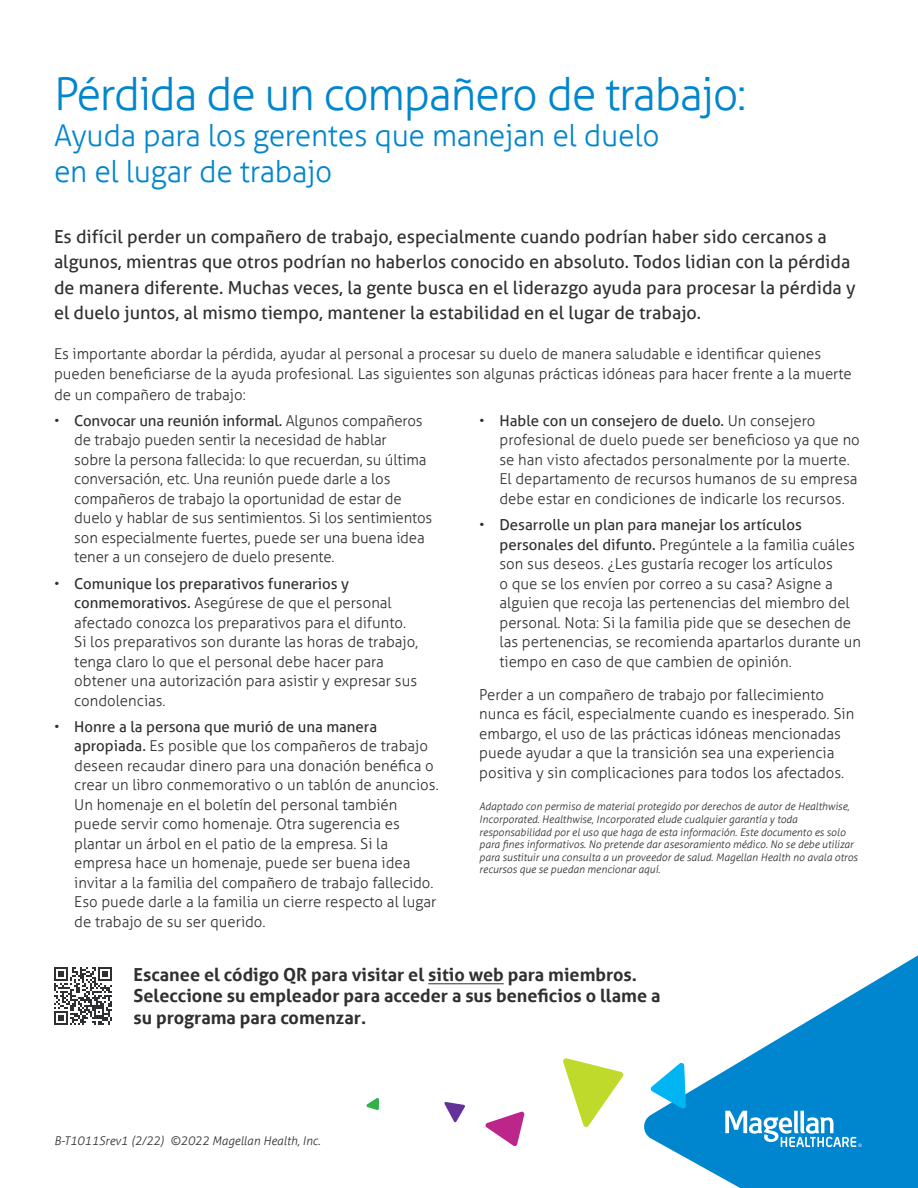
<style>
.page{position:relative;width:918px;height:1188px;background:#fff}
.page>*{position:absolute;margin:0;border:0;box-sizing:border-box;transform-origin:0 0}
.Headline_small{font:300 45px "Aller";letter-spacing:-.03em;color:#0086cf}
.Headline_small-2{font:300 30px/36px "Aller";letter-spacing:-.01em;color:#0086cf}
.Intro_text{font:18px/25.5px "Aller";color:#2f3032}
.t1{font:700 18px/21.6px "Aller";color:#2f3032}
.Body_copy{font:300 15px/19.5px "Aller";color:#2f3032}
.Footer_Item_Code_Copyright{font:italic 300 12px "Aller";color:#2f3032}
.Disclaimer{font:italic 300 10.5px/12.6px "Aller";color:#2f3032}
.s1{font-weight:400}
</style>
<div class="page">
<svg style="left:644px;top:955px;width:274px;height:233px;fill:#0086cf"></svg>
<svg style="left:444px;top:1102px;width:21px;height:20px"></svg>
<svg style="left:366px;top:1098px;width:13px;height:12px"></svg>
<svg style="left:563px;top:1058px;width:61px;height:69px"></svg>
<svg style="left:650px;top:1062px;width:36px;height:47px"></svg>
<svg style="left:485px;top:1111px;width:40px;height:35px"></svg>
<svg style="left:725px;top:1111px;width:137px;height:36px"></svg>
<hr style="left:428px;top:983px;width:76px;height:1px;background:#2f3032">
<svg style="left:54px;top:967px;width:58px;height:58px"></svg>
<p class="Headline_small" style="left:54px;top:67px;width:694px">Pérdida de un compañero de trabajo:</p>
<p class="Headline_small-2" style="left:54px;top:118px;width:607px">Ayuda para los gerentes que manejan el duelo en el lugar de trabajo</p>
<p class="Intro_text" style="left:54px;top:224px;width:803px">Es difícil perder un compañero de trabajo, especialmente cuando podrían haber sido cercanos a algunos, mientras que otros podrían no haberlos conocido en absoluto. Todos lidian con la pérdida de manera diferente. Muchas veces, la gente busca en el liderazgo ayuda para procesar la pérdida y el duelo juntos, al mismo tiempo, mantener la estabilidad en el lugar de trabajo.</p>
<p class="Body_copy" style="left:54px;top:344px;width:799px">Es importante abordar la pérdida, ayudar al personal a procesar su duelo de manera saludable e identificar quienes pueden beneficiarse de la ayuda profesional. Las siguientes son algunas prácticas idóneas para hacer frente a la muerte</p>
<p class="Body_copy" style="left:54px;top:384px;width:193px">de un compañero de trabajo:</p>
<p class="Body_copy" style="left:74px;top:411px;width:360px;text-indent:-20px">• <span class="s1">Convocar una reunión informal.</span> Algunos compañeros de trabajo pueden sentir la necesidad de hablar<br>sobre la persona fallecida: lo que recuerdan, su última conversación, etc. Una reunión puede darle a los compañeros de trabajo la oportunidad de estar de duelo y hablar de sus sentimientos. Si los sentimientos son especialmente fuertes, puede ser una buena idea tener a un consejero de duelo presente.</p>
<p class="Body_copy" style="left:74px;top:573px;width:346px;text-indent:-20px">• <span class="s1">Comunique los preparativos funerarios y conmemorativos.</span> Asegúrese de que el personal afectado conozca los preparativos para el difunto.<br>Si los preparativos son durante las horas de trabajo, tenga claro lo que el personal debe hacer para obtener una autorización para asistir y expresar sus condolencias.</p>
<p class="Body_copy" style="left:74px;top:717px;width:366px;text-indent:-20px">• <span class="s1">Honre a la persona que murió de una manera apropiada.</span> Es posible que los compañeros de trabajo deseen recaudar dinero para una donación benéfica o crear un libro conmemorativo o un tablón de anuncios.<br>Un homenaje en el boletín del personal también puede servir como homenaje. Otra sugerencia es plantar un árbol en el patio de la empresa. Si la empresa hace un homenaje, puede ser buena idea invitar a la familia del compañero de trabajo fallecido.<br>Eso puede darle a la familia un cierre respecto al lugar de trabajo de su ser querido.</p>
<p class="Body_copy" style="left:500px;top:411px;width:362px;text-indent:-20px">• <span class="s1">Hable con un consejero de duelo.</span> Un consejero profesional de duelo puede ser beneficioso ya que no se han visto afectados personalmente por la muerte.<br>El departamento de recursos humanos de su empresa debe estar en condiciones de indicarle los recursos.</p>
<p class="Body_copy" style="left:500px;top:515px;width:363px;text-indent:-20px">• <span class="s1">Desarrolle un plan para manejar los artículos personales del difunto.</span> Pregúntele a la familia cuáles son sus deseos. ¿Les gustaría recoger los artículos<br>o que se los envíen por correo a su casa? Asigne a alguien que recoja las pertenencias del miembro del personal. Nota: Si la familia pide que se desechen de las pertenencias, se recomienda apartarlos durante un tiempo en caso de que cambien de opinión.</p>
<p class="Body_copy" style="left:479px;top:684px;width:377px">Perder a un compañero de trabajo por fallecimiento nunca es fácil, especialmente cuando es inesperado. Sin embargo, el uso de las prácticas idóneas mencionadas puede ayudar a que la transición sea una experiencia positiva y sin complicaciones para todos los afectados.</p>
<p class="Disclaimer" style="left:479px;top:800px;width:380px">Adaptado con permiso de material protegido por derechos de autor de Healthwise, Incorporated. Healthwise, Incorporated elude cualquier garantía y toda responsabilidad por el uso que haga de esta información. Este documento es solo para fines informativos. No pretende dar asesoramiento médico. No se debe utilizar para sustituir una consulta a un proveedor de salud. Magellan Health no avala otros recursos que se puedan mencionar aquí.</p>
<p class="t1" style="left:134px;top:963px;width:528px">Escanee el código QR para visitar el sitio web para miembros.<br>Seleccione su empleador para acceder a sus beneficios o llame a su programa para comenzar.</p>
<p class="Footer_Item_Code_Copyright" style="left:54px;top:1134px;width:268px">B-T1011Srev1 (2/22) ©2022 Magellan Health, Inc.</p>
</div>
